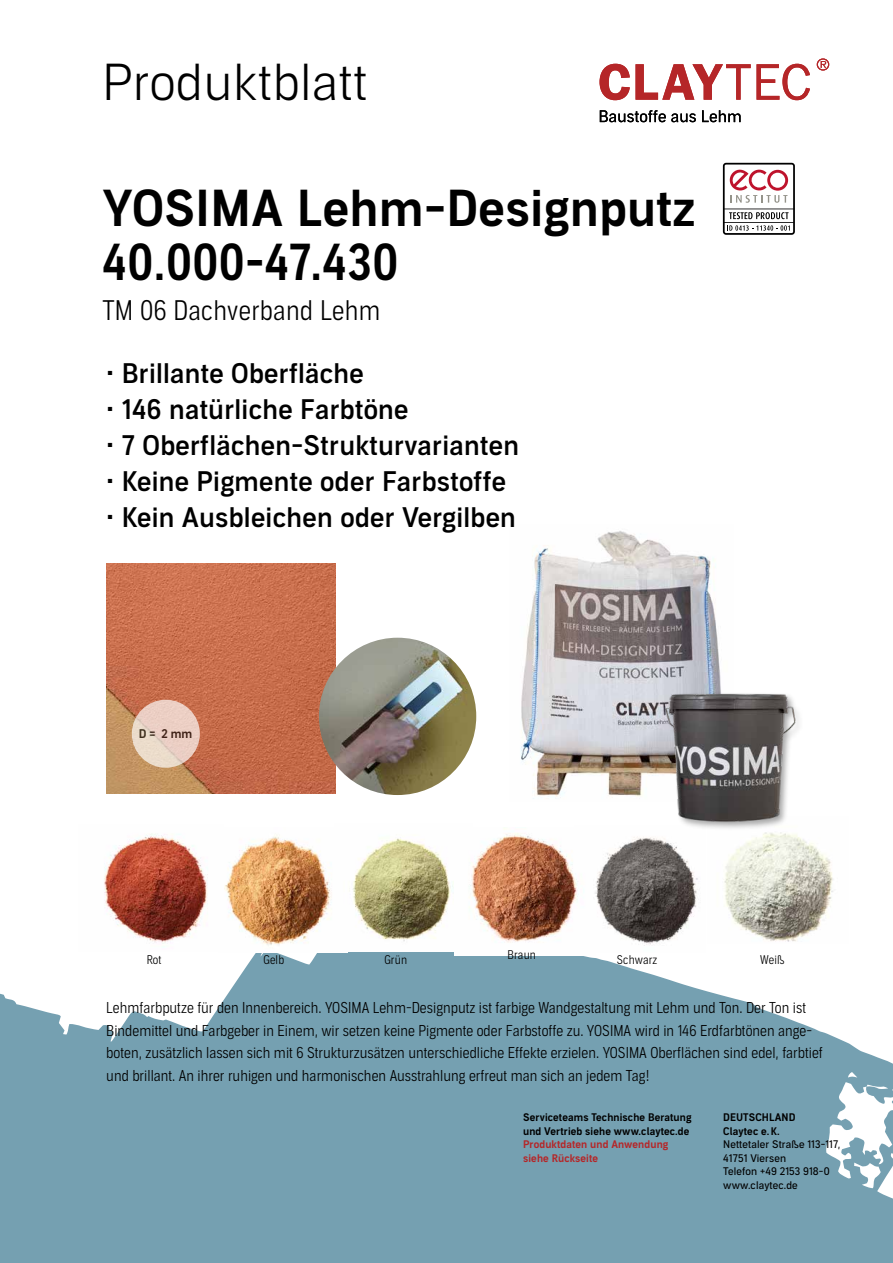
<style>
.page{position:relative;width:893px;height:1263px;background:#fff}
.page>*{position:absolute;margin:0;border:0;box-sizing:border-box;transform-origin:0 0}
.t1{font:49.5px "Aago Sm";letter-spacing:.01em;color:#000}
.t2{font:49.5px "Aago Condensed Sm";letter-spacing:.01em;color:#000}
.t3{font:300 49.5px "Aago";letter-spacing:.01em;color:#000}
.t4{font:500 27px "Aago";letter-spacing:.01em;color:#000}
.t5{font:300 27px "Aago Condensed";letter-spacing:.01em;color:#000}
.t6{font:300 15px/22.5px "Aago Condensed";color:#000}
.t7{font:300 12px "Aago Condensed";letter-spacing:.01em;color:#000}
.t8{font:12px "Aago Sm";color:#000}
.t9{font:10.5px/13.5px "Aago Sm";letter-spacing:.01em;color:#000}
.t10{font:10.5px/13.5px "Aago";letter-spacing:.01em;color:#000}
.t11{font:10.5px/13.5px "Aago Sm";letter-spacing:.01em;color:#b52628}
</style>
<div class="page">
<svg style="left:0;top:952px;width:893px;height:311px;background:#86acbb"></svg>
<img style="left:106px;top:564px;width:230px;height:229px">
<svg style="left:599px;top:64px;width:211px;height:36px"></svg>
<svg style="left:817px;top:58px;width:12px;height:13px"></svg>
<svg style="left:600px;top:110px;width:141px;height:12px"></svg>
<svg style="left:132px;top:700px;width:68px;height:68px;background:#ead1c4"></svg>
<svg style="left:723px;top:163px;width:72px;height:72px"></svg>
<img style="left:218px;top:835px;width:129px;height:118px">
<img style="left:334px;top:835px;width:120px;height:116px">
<img style="left:454px;top:952px;width:142px;height:3px">
<img style="left:574px;top:837px;width:131px;height:116px">
<img style="left:724px;top:832px;width:109px;height:110px">
<img style="left:520px;top:531px;width:201px;height:268px">
<div style="left:665px;top:692px;width:139px;height:138px;background:#000;opacity:.35"></div>
<img style="left:659px;top:688px;width:137px;height:135px">
<img style="left:104px;top:834px;width:120px;height:117px">
<img style="left:469px;top:828px;width:124px;height:118px">
<img style="left:319px;top:638px;width:157px;height:157px;border-radius:79px">
<h1 class="t3" style="left:102px;top:54px;width:267px">Produktblatt</h1>
<h1 class="t1" style="left:102px;top:179px;width:594px">YOSIMA Lehm-Designputz</h1>
<h1 class="t2" style="left:102px;top:234px;width:297px">40.000-47.430</h1>
<h2 class="t5" style="left:102px;top:296px;width:280px">TM 06 Dachverband Lehm</h2>
<h2 class="t4" style="left:106px;top:358px;width:259px">• Brillante Oberfläche</h2>
<h2 class="t4" style="left:106px;top:394px;width:304px">• 146 natürliche Farbtöne</h2>
<h2 class="t4" style="left:106px;top:430px;width:414px">• 7 Oberflächen-Strukturvarianten</h2>
<h2 class="t4" style="left:106px;top:466px;width:401px">• Keine Pigmente oder Farbstoffe</h2>
<h2 class="t4" style="left:106px;top:502px;width:411px">• Kein Ausbleichen oder Vergilben</h2>
<p class="t8" style="left:139px;top:727px;width:55px">D = 2 mm</p>
<p class="t7" style="left:508px;top:948px;width:30px">Braun</p>
<p class="t7" style="left:147px;top:953px;width:16px">Rot</p>
<p class="t7" style="left:263px;top:953px;width:22px">Gelb</p>
<p class="t7" style="left:617px;top:953px;width:42px">Schwarz</p>
<p class="t7" style="left:760px;top:953px;width:26px">Weiß</p>
<p class="t7" style="left:384px;top:953px;width:24px">Grün</p>
<p class="t6" style="left:106px;top:997px;width:718px">Lehmfarbputze für den Innenbereich. YOSIMA Lehm-Designputz ist farbige Wandgestaltung mit Lehm und Ton. Der Ton ist Bindemittel und Farbgeber in Einem, wir setzen keine Pigmente oder Farbstoffe zu. YOSIMA wird in 146 Erdfarbtönen ange&shy;boten, zusätzlich lassen sich mit 6 Strukturzusätzen unterschiedliche Effekte erzielen. YOSIMA Oberflächen sind edel, farbtief und brillant. An ihrer ruhigen und harmonischen Ausstrahlung erfreut man sich an jedem Tag!</p>
<p class="t9" style="left:723px;top:1111px;width:74px">DEUTSCHLAND<br>Claytec e.K.</p>
<p class="t10" style="left:723px;top:1138px;width:119px">Nettetaler Straße 113-117,<br>41751 Viersen<br>Telefon +49 2153 918-0 www.claytec.de</p>
<p class="t9" style="left:523px;top:1111px;width:170px">Serviceteams Technische Beratung und Vertrieb siehe www.claytec.de</p>
<p class="t11" style="left:523px;top:1138px;width:147px">Produktdaten und Anwendung siehe Rückseite</p>
</div>
